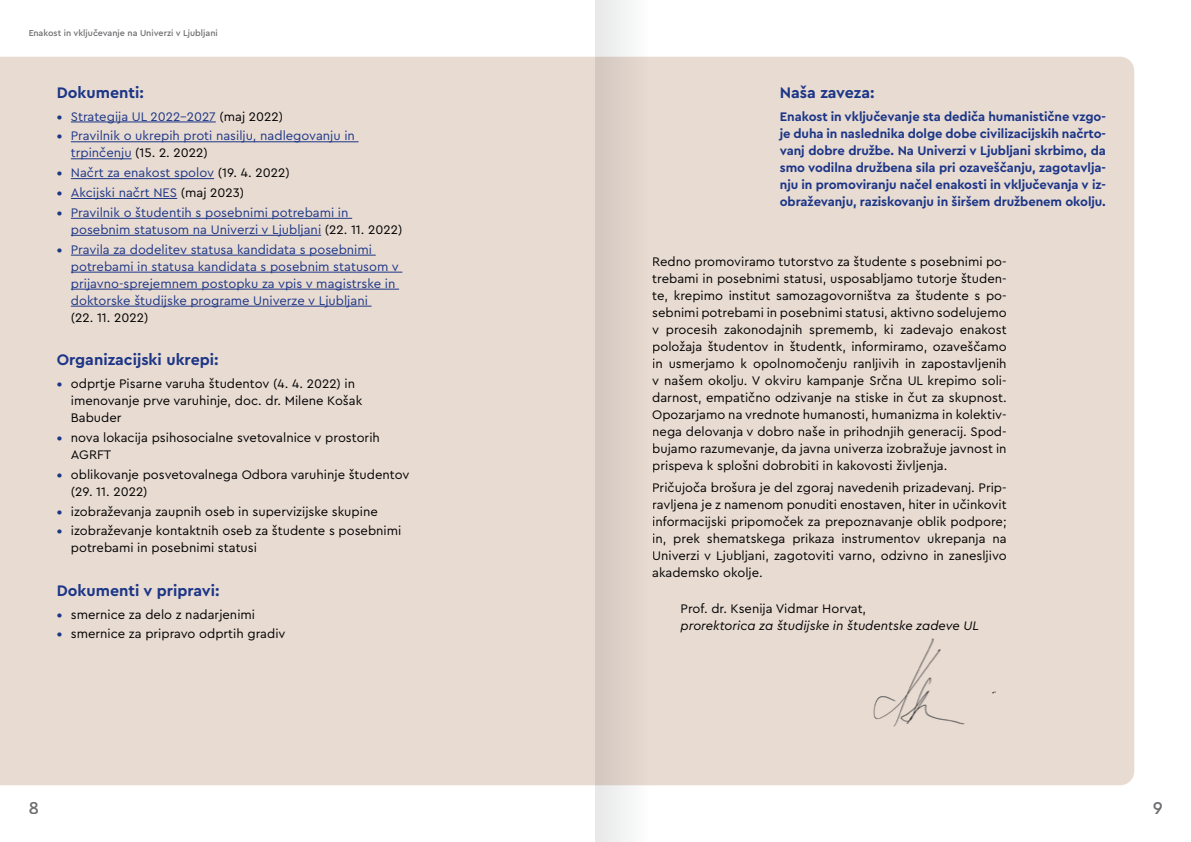
<style>
.page{position:relative;width:1191px;height:842px;background:#fff}
.page>*{position:absolute;margin:0;border:0;box-sizing:border-box;transform-origin:0 0}
.t1{font:500 18px "Cera Pro";color:#6d6e71}
.t2{font:700 16px "Cera Pro";color:#1c3687}
.t3{font:13px/17px "Cera Pro";color:#000}
.t4{font:13px/17px "Cera Pro";color:#1c3687}
.t5{font:700 13px/17px "Cera Pro";letter-spacing:-.005em;color:#1c3687;text-align:justify}
.t6{font:italic 13px "Cera Pro";color:#000}
.t7{font:500 9px "Cera Pro";color:#6d6e71}
.s1{font-weight:700}
.s2{color:#000}
.s3{font-weight:700;color:#1c3687}
</style>
<div class="page">
<div style="left:0;top:57px;width:1134px;height:728px;background:#e8dbd2"></div>
<hr style="left:71px;top:122px;width:145px;height:1px;background:#1c3687">
<hr style="left:71px;top:141px;width:287px;height:1px;background:#1c3687">
<hr style="left:71px;top:158px;width:61px;height:1px;background:#1c3687">
<hr style="left:71px;top:178px;width:143px;height:1px;background:#1c3687">
<hr style="left:71px;top:198px;width:106px;height:1px;background:#1c3687">
<hr style="left:71px;top:218px;width:281px;height:1px;background:#1c3687">
<hr style="left:71px;top:235px;width:250px;height:1px;background:#1c3687">
<hr style="left:71px;top:255px;width:305px;height:1px;background:#1c3687">
<hr style="left:71px;top:272px;width:331px;height:1px;background:#1c3687">
<hr style="left:71px;top:289px;width:328px;height:1px;background:#1c3687">
<hr style="left:71px;top:306px;width:300px;height:1px;background:#1c3687">
<img style="left:872px;top:635px;width:123px;height:94px">
<svg style="left:595px;top:0;width:57px;height:842px;background:#dfd5ce"></svg>
<p class="t7" style="left:28px;top:27px;width:191px">Enakost in vključevanje na Univerzi v Ljubljani</p>
<p class="t2" style="left:57px;top:82px;width:89px">Dokumenti:</p>
<p class="t4" style="left:57px;top:107px;width:228px"><span class="s1">•</span> Strategija UL 2022–2027 <span class="s2">(maj 2022)</span></p>
<p class="t4" style="left:71px;top:127px;width:285px;text-indent:-14px"><span class="s1">•</span> Pravilnik o ukrepih proti nasilju, nadlegovanju in trpinčenju <span class="s2">(15. 2. 2022)</span></p>
<p class="t4" style="left:57px;top:164px;width:234px"><span class="s1">•</span> Načrt za enakost spolov <span class="s2">(19. 4. 2022)</span></p>
<p class="t4" style="left:57px;top:184px;width:189px"><span class="s1">•</span> Akcijski načrt NES <span class="s2">(maj 2023)</span></p>
<p class="t4" style="left:71px;top:204px;width:333px;text-indent:-14px"><span class="s1">•</span> Pravilnik o študentih s posebnimi potrebami in posebnim statusom na Univerzi v Ljubljani <span class="s2">(22. 11. 2022)</span></p>
<p class="t4" style="left:71px;top:240px;width:329px;text-indent:-14px"><span class="s1">•</span> Pravila za dodelitev statusa kandidata s posebnimi potrebami in statusa kandidata s posebnim statusom v prijavno-sprejemnem postopku za vpis v magistrske in doktorske študijske programe Univerze v Ljubljani</p>
<p class="t3" style="left:71px;top:308px;width:79px">(22. 11. 2022)</p>
<p class="t2" style="left:57px;top:349px;width:163px">Organizacijski ukrepi:</p>
<p class="t3" style="left:71px;top:375px;width:293px;text-indent:-14px"><span class="s3">•</span> odprtje Pisarne varuha študentov (4. 4. 2022) in imenovanje prve varuhinje, doc. dr. Milene Košak<br>Babuder</p>
<p class="t3" style="left:71px;top:428px;width:310px;text-indent:-14px"><span class="s3">•</span> nova lokacija psihosocialne svetovalnice v prostorih<br>AGRFT</p>
<p class="t3" style="left:71px;top:465px;width:340px;text-indent:-14px"><span class="s3">•</span> oblikovanje posvetovalnega Odbora varuhinje študentov (29. 11. 2022)</p>
<p class="t3" style="left:57px;top:502px;width:322px"><span class="s3">•</span> izobraževanja zaupnih oseb in supervizijske skupine</p>
<p class="t3" style="left:71px;top:522px;width:332px;text-indent:-14px"><span class="s3">•</span> izobraževanje kontaktnih oseb za študente s posebnimi potrebami in posebnimi statusi</p>
<p class="t2" style="left:57px;top:580px;width:164px">Dokumenti v pripravi:</p>
<p class="t3" style="left:57px;top:605px;width:200px"><span class="s3">•</span> smernice za delo z nadarjenimi</p>
<p class="t3" style="left:57px;top:625px;width:230px"><span class="s3">•</span> smernice za pripravo odprtih gradiv</p>
<p class="t2" style="left:780px;top:82px;width:96px">Naša zaveza:</p>
<p class="t5" style="left:780px;top:107px;width:328px">Enakost in vključevanje sta dediča humanistične vzgo&shy;je duha in naslednika dolge dobe civilizacijskih načrto&shy;vanj dobre družbe. Na Univerzi v Ljubljani skrbimo, da smo vodilna družbena sila pri ozaveščanju, zagotavlja&shy;nju in promoviranju načel enakosti in vključevanja v iz&shy;obraževanju, raziskovanju in širšem družbenem okolju.</p>
<p class="t3" style="left:652px;top:252px;width:356px;text-align:justify">Redno promoviramo tutorstvo za študente s posebnimi po&shy;trebami in posebnimi statusi, usposabljamo tutorje študen&shy;te, krepimo institut samozagovorništva za študente s po&shy;sebnimi potrebami in posebnimi statusi, aktivno sodelujemo v procesih zakonodajnih sprememb, ki zadevajo enakost položaja študentov in študentk, informiramo, ozaveščamo in usmerjamo k opolnomočenju ranljivih in zapostavljenih v našem okolju. V okviru kampanje Srčna UL krepimo soli&shy;darnost, empatično odzivanje na stiske in čut za skupnost.<br>Opozarjamo na vrednote humanosti, humanizma in kolektiv&shy;nega delovanja v dobro naše in prihodnjih generacij. Spod&shy;bujamo razumevanje, da javna univerza izobražuje javnost in prispeva k splošni dobrobiti in kakovosti življenja.</p>
<p class="t3" style="left:652px;top:479px;width:356px;text-align:justify">Pričujoča brošura je del zgoraj navedenih prizadevanj. Prip&shy;ravljena je z namenom ponuditi enostaven, hiter in učinkovit informacijski pripomoček za prepoznavanje oblik podpore; in, prek shematskega prikaza instrumentov ukrepanja na Univerzi v Ljubljani, zagotoviti varno, odzivno in zanesljivo akademsko okolje.</p>
<p class="t3" style="left:680px;top:599px;width:187px">Prof. dr. Ksenija Vidmar Horvat,</p>
<p class="t6" style="left:680px;top:616px;width:300px">prorektorica za študijske in študentske zadeve UL</p>
<h1 class="t1" style="left:28px;top:796px;width:12px">8</h1>
<h1 class="t1" style="left:1152px;top:796px;width:12px">9</h1>
</div>
